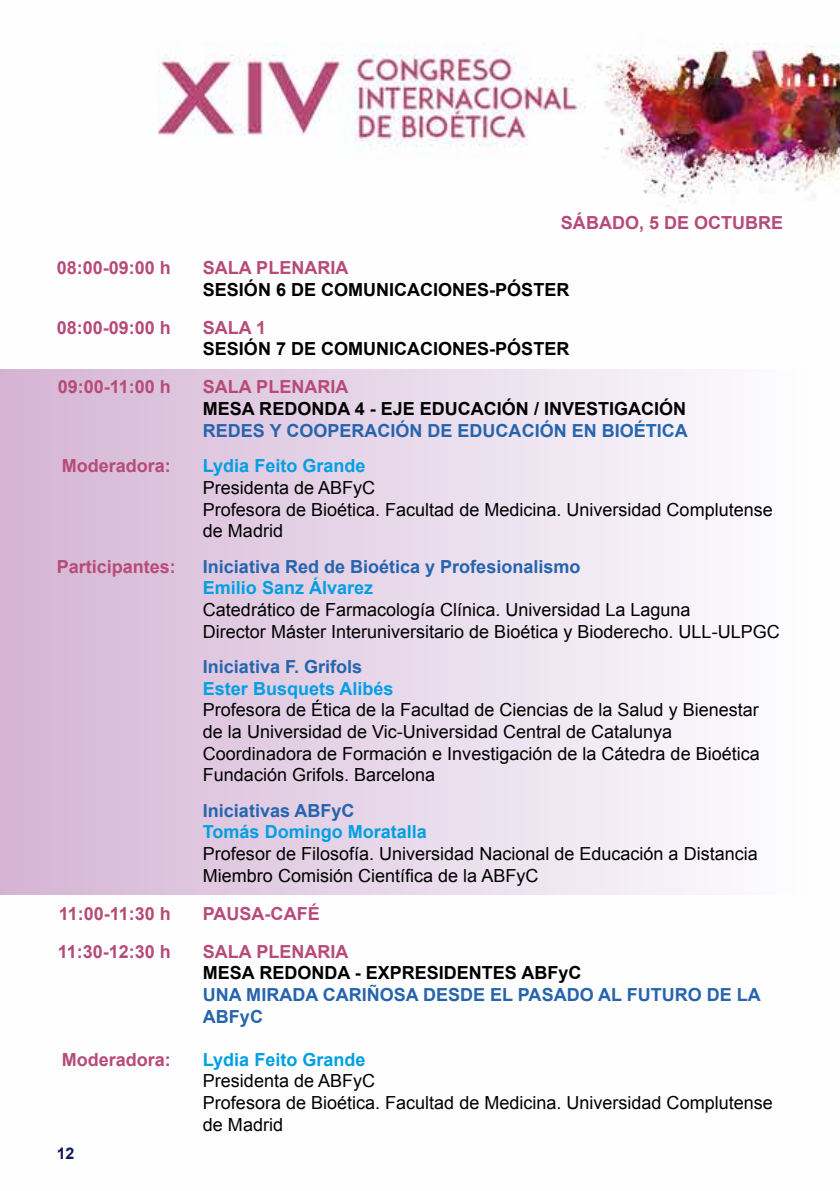
<style>
.page{position:relative;width:840px;height:1191px;background:#fff}
.page>*{position:absolute;margin:0;border:0;box-sizing:border-box;transform-origin:0 0}
.t1{font:18px/21.6px "Arial";color:#000}
.t2{font:700 18px "Arial";color:#b74b78}
.t3{font:700 18px/21.6px "Arial";color:#2664ae}
.t4{font:700 18px "Arial";color:#000}
.t5{font:700 18px "Arial";color:#009fe3}
.t6{font:700 16px "Arial";color:#0f185d}
</style>
<div class="page">
<img style="left:158px;top:43px;width:681px;height:163px">
<div style="left:0;top:369px;width:813px;height:526px;background:linear-gradient(to right,#d4b4d4,#fdfeff)"></div>
<p class="t2" style="left:560px;top:210px;width:224px">SÁBADO, 5 DE OCTUBRE</p>
<p class="t2" style="left:57px;top:256px;width:116px">08:00-09:00 h</p>
<p class="t2" style="left:203px;top:256px;width:147px">SALA PLENARIA</p>
<p class="t4" style="left:203px;top:278px;width:368px">SESIÓN 6 DE COMUNICACIONES-PÓSTER</p>
<p class="t2" style="left:57px;top:316px;width:116px">08:00-09:00 h</p>
<p class="t2" style="left:203px;top:316px;width:65px">SALA 1</p>
<p class="t4" style="left:203px;top:337px;width:368px">SESIÓN 7 DE COMUNICACIONES-PÓSTER</p>
<p class="t2" style="left:58px;top:375px;width:115px">09:00-11:00 h</p>
<p class="t2" style="left:203px;top:375px;width:147px">SALA PLENARIA</p>
<p class="t4" style="left:203px;top:397px;width:484px">MESA REDONDA 4 - EJE EDUCACIÓN / INVESTIGACIÓN</p>
<p class="t3" style="left:203px;top:420px;width:486px">REDES Y COOPERACIÓN DE EDUCACIÓN EN BIOÉTICA</p>
<p class="t2" style="left:62px;top:454px;width:111px">Moderadora:</p>
<p class="t5" style="left:203px;top:454px;width:164px">Lydia Feito Grande</p>
<p class="t1" style="left:203px;top:477px;width:571px">Presidenta de ABFyC<br>Profesora de Bioética. Facultad de Medicina. Universidad Complutense de Madrid</p>
<p class="t2" style="left:57px;top:554px;width:121px">Participantes:</p>
<p class="t3" style="left:203px;top:556px;width:379px">Iniciativa Red de Bioética y Profesionalismo</p>
<p class="t5" style="left:203px;top:576px;width:172px">Emilio Sanz Álvarez</p>
<p class="t1" style="left:203px;top:599px;width:578px">Catedrático de Farmacología Clínica. Universidad La Laguna<br>Director Máster Interuniversitario de Bioética y Bioderecho. ULL-ULPGC</p>
<p class="t3" style="left:203px;top:656px;width:161px">Iniciativa F. Grifols</p>
<p class="t5" style="left:203px;top:676px;width:192px">Ester Busquets Alibés</p>
<p class="t1" style="left:203px;top:699px;width:558px">Profesora de Ética de la Facultad de Ciencias de la Salud y Bienestar de la Universidad de Vic-Universidad Central de Catalunya Coordinadora de Formación e Investigación de la Cátedra de Bioética Fundación Grifols. Barcelona</p>
<p class="t3" style="left:203px;top:800px;width:153px">Iniciativas ABFyC</p>
<p class="t5" style="left:203px;top:820px;width:225px">Tomás Domingo Moratalla</p>
<p class="t1" style="left:203px;top:843px;width:556px">Profesor de Filosofía. Universidad Nacional de Educación a Distancia<br>Miembro Comisión Científica de la ABFyC</p>
<p class="t2" style="left:59px;top:901px;width:114px">11:00-11:30 h</p>
<p class="t2" style="left:203px;top:901px;width:118px">PAUSA-CAFÉ</p>
<p class="t2" style="left:58px;top:939px;width:115px">11:30-12:30 h</p>
<p class="t2" style="left:203px;top:939px;width:147px">SALA PLENARIA</p>
<p class="t4" style="left:203px;top:961px;width:380px">MESA REDONDA - EXPRESIDENTES ABFyC</p>
<p class="t3" style="left:203px;top:984px;width:559px">UNA MIRADA CARIÑOSA DESDE EL PASADO AL FUTURO DE LA<br>ABFyC</p>
<p class="t2" style="left:62px;top:1047px;width:111px">Moderadora:</p>
<p class="t5" style="left:203px;top:1047px;width:164px">Lydia Feito Grande</p>
<p class="t1" style="left:203px;top:1070px;width:571px">Presidenta de ABFyC<br>Profesora de Bioética. Facultad de Medicina. Universidad Complutense de Madrid</p>
<p class="t6" style="left:57px;top:1142px;width:19px">12</p>
</div>
